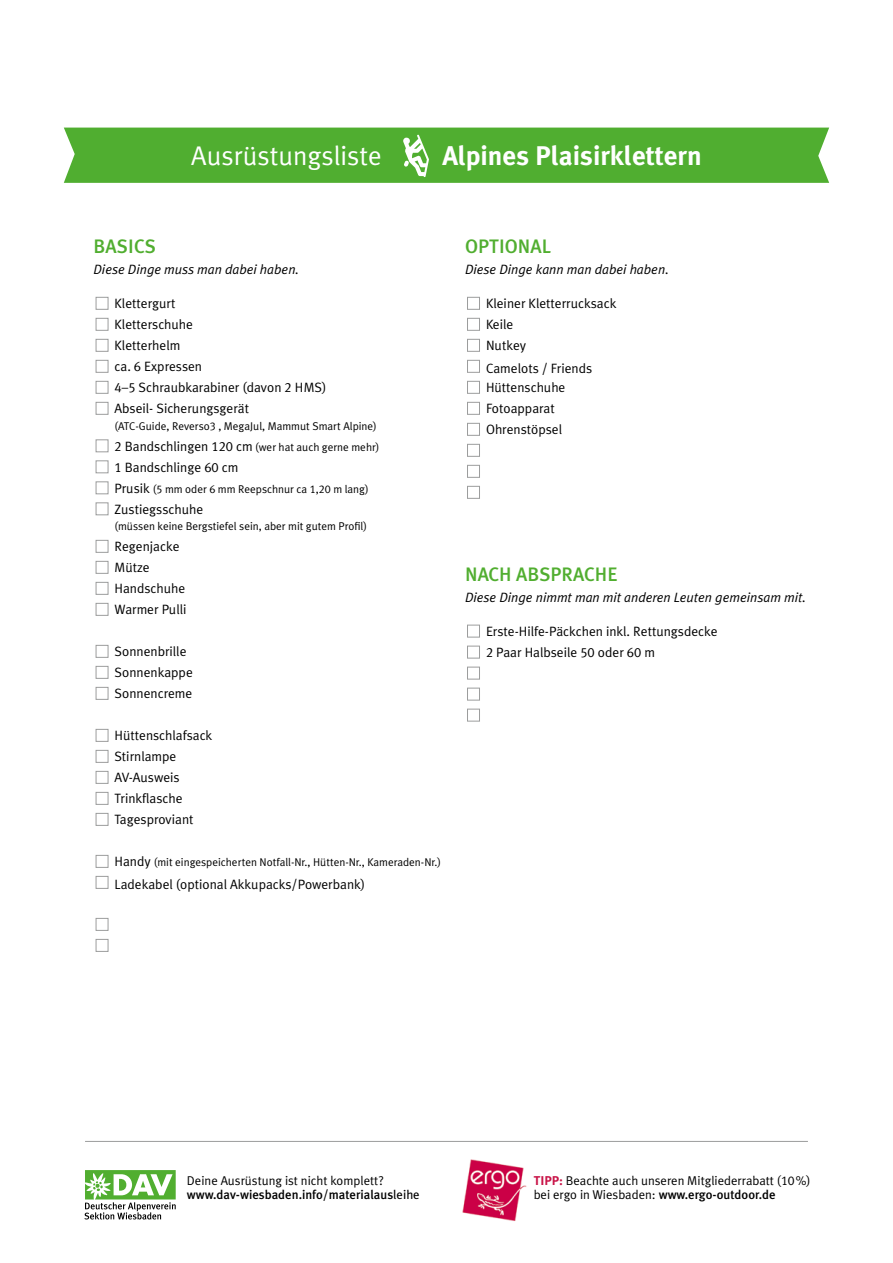
<style>
.page{position:relative;width:893px;height:1263px;background:#fff}
.page>*{position:absolute;margin:0;border:0;box-sizing:border-box;transform-origin:0 0}
.t1{font:700 27px "Meta Plus";color:#fff}
.t2{font:27px "Meta Plus Normal";color:#fff}
.t3{font:500 19.5px "Meta Plus";letter-spacing:.01em;color:#51ae30}
.t4{font:13.5px/21px "Meta Plus Normal";color:#000}
.t5{font:italic 13.5px "Meta Plus Normal";color:#000}
.t6{font:12.75px/14.2px "Meta Plus Normal";color:#000}
.t7{font:500 12.75px "Meta Plus";color:#000}
.t8{font:11.25px/21px "Meta Plus Normal";color:#000}
.s1{font-family:"Meta Plus Normal Caps"}
.s2{font-family:"Meta Plus Normal Caps";font-size:13.5px}
.s3{font-size:13.5px}
.s4{font-weight:400}
.s5{font-family:"Meta Plus";font-weight:700;color:#c81347}
.s6{font-family:"Meta Plus";font-weight:500}
</style>
<div class="page">
<div style="left:96px;top:297px;width:12px;height:13px;border:1px solid #9c9d9d"></div>
<div style="left:96px;top:318px;width:12px;height:13px;border:1px solid #9c9d9d"></div>
<div style="left:96px;top:339px;width:12px;height:13px;border:1px solid #9c9d9d"></div>
<div style="left:96px;top:360px;width:12px;height:13px;border:1px solid #9c9d9d"></div>
<div style="left:96px;top:381px;width:12px;height:13px;border:1px solid #9c9d9d"></div>
<div style="left:96px;top:402px;width:12px;height:13px;border:1px solid #9c9d9d"></div>
<div style="left:96px;top:439px;width:12px;height:13px;border:1px solid #9c9d9d"></div>
<div style="left:96px;top:460px;width:12px;height:13px;border:1px solid #9c9d9d"></div>
<div style="left:96px;top:481px;width:12px;height:13px;border:1px solid #9c9d9d"></div>
<div style="left:96px;top:502px;width:12px;height:13px;border:1px solid #9c9d9d"></div>
<div style="left:96px;top:540px;width:12px;height:13px;border:1px solid #9c9d9d"></div>
<div style="left:96px;top:561px;width:12px;height:13px;border:1px solid #9c9d9d"></div>
<div style="left:96px;top:582px;width:12px;height:13px;border:1px solid #9c9d9d"></div>
<div style="left:96px;top:603px;width:12px;height:13px;border:1px solid #9c9d9d"></div>
<div style="left:96px;top:645px;width:12px;height:13px;border:1px solid #9c9d9d"></div>
<div style="left:96px;top:666px;width:12px;height:13px;border:1px solid #9c9d9d"></div>
<div style="left:96px;top:687px;width:12px;height:13px;border:1px solid #9c9d9d"></div>
<div style="left:96px;top:729px;width:12px;height:13px;border:1px solid #9c9d9d"></div>
<div style="left:96px;top:750px;width:12px;height:13px;border:1px solid #9c9d9d"></div>
<div style="left:96px;top:771px;width:12px;height:13px;border:1px solid #9c9d9d"></div>
<div style="left:96px;top:792px;width:12px;height:13px;border:1px solid #9c9d9d"></div>
<div style="left:96px;top:813px;width:12px;height:13px;border:1px solid #9c9d9d"></div>
<div style="left:96px;top:855px;width:12px;height:13px;border:1px solid #9c9d9d"></div>
<div style="left:96px;top:876px;width:12px;height:13px;border:1px solid #9c9d9d"></div>
<div style="left:96px;top:918px;width:12px;height:13px;border:1px solid #9c9d9d"></div>
<div style="left:96px;top:939px;width:12px;height:13px;border:1px solid #9c9d9d"></div>
<div style="left:467px;top:297px;width:13px;height:13px;border:1px solid #9c9d9d"></div>
<div style="left:467px;top:318px;width:13px;height:13px;border:1px solid #9c9d9d"></div>
<div style="left:467px;top:339px;width:13px;height:13px;border:1px solid #9c9d9d"></div>
<div style="left:467px;top:360px;width:13px;height:13px;border:1px solid #9c9d9d"></div>
<div style="left:467px;top:381px;width:13px;height:13px;border:1px solid #9c9d9d"></div>
<div style="left:467px;top:402px;width:13px;height:13px;border:1px solid #9c9d9d"></div>
<div style="left:467px;top:423px;width:13px;height:13px;border:1px solid #9c9d9d"></div>
<div style="left:467px;top:444px;width:13px;height:13px;border:1px solid #9c9d9d"></div>
<div style="left:467px;top:465px;width:13px;height:13px;border:1px solid #9c9d9d"></div>
<div style="left:467px;top:486px;width:13px;height:13px;border:1px solid #9c9d9d"></div>
<div style="left:467px;top:625px;width:13px;height:12px;border:1px solid #9c9d9d"></div>
<div style="left:467px;top:646px;width:13px;height:12px;border:1px solid #9c9d9d"></div>
<div style="left:467px;top:667px;width:13px;height:12px;border:1px solid #9c9d9d"></div>
<div style="left:467px;top:688px;width:13px;height:12px;border:1px solid #9c9d9d"></div>
<div style="left:467px;top:709px;width:13px;height:12px;border:1px solid #9c9d9d"></div>
<svg style="left:84px;top:1170px;width:92px;height:49px"></svg>
<img style="left:462px;top:1160px;width:65px;height:61px">
<hr style="left:85px;top:1141px;width:723px;height:1px;background:#9c9d9d">
<div style="left:64px;top:128px;width:765px;height:55px;background:#50ae30"></div>
<h1 class="t2" style="left:191px;top:140px;width:192px">Ausrüstungsliste</h1>
<h1 class="t1" style="left:442px;top:140px;width:261px">Alpines Plaisirklettern</h1>
<h2 class="t3" style="left:94px;top:235px;width:64px">Basics</h2>
<p class="t5" style="left:94px;top:262px;width:207px">Diese Dinge muss man dabei haben.</p>
<p class="t4" style="left:115px;top:293px;width:213px">Klettergurt<br>Kletterschuhe<br>Kletterhelm<br>ca. 6 Expressen<br><span class="s1">4–5</span> Schraubkarabiner (davon <span class="s1">2</span> HMS)<br>Abseil- Sicherungsgerät</p>
<p class="t8" style="left:115px;top:415px;width:266px">(ATC-Guide, Reverso<span class="s1">3</span> , MegaJul, Mammut Smart Alpine)<br><span class="s2">2</span> <span class="s3">Bandschlingen</span> <span class="s2">120</span> <span class="s3">cm</span> (wer hat auch gerne mehr)</p>
<p class="t4" style="left:115px;top:456px;width:125px"><span class="s1">1</span> Bandschlinge <span class="s1">60</span> cm</p>
<p class="t8" style="left:115px;top:478px;width:256px"><span class="s3">Prusik</span> (<span class="s1">5</span> mm oder <span class="s1">6</span> mm Reepschnur ca <span class="s1">1,20</span> m lang)</p>
<p class="t4" style="left:115px;top:498px;width:90px">Zustiegsschuhe</p>
<p class="t8" style="left:115px;top:516px;width:254px">(müssen keine Bergstiefel sein, aber mit gutem Profil)</p>
<p class="t4" style="left:115px;top:536px;width:73px">Regenjacke<br>Mütze<br>Handschuhe<br>Warmer Pulli</p>
<p class="t4" style="left:115px;top:641px;width:80px">Sonnenbrille<br>Sonnenkappe<br>Sonnencreme</p>
<p class="t4" style="left:115px;top:725px;width:99px">Hüttenschlafsack<br>Stirnlampe<br>AV-Ausweis<br>Trinkflasche<br>Tagesproviant</p>
<p class="t8" style="left:115px;top:852px;width:328px"><span class="s3">Handy</span> (mit eingespeicherten Notfall-Nr., Hütten-Nr., Kameraden-Nr.)</p>
<p class="t4" style="left:115px;top:873px;width:252px">Ladekabel (optional Akkupacks/Powerbank)</p>
<h2 class="t3" style="left:465px;top:235px;width:87px">optional</h2>
<p class="t5" style="left:465px;top:262px;width:205px">Diese Dinge kann man dabei haben.</p>
<p class="t4" style="left:486px;top:293px;width:132px">Kleiner Kletterrucksack<br>Keile<br>Nutkey</p>
<p class="t4" style="left:486px;top:358px;width:108px;line-height:19.5px">Camelots / Friends<br>Hüttenschuhe</p>
<p class="t4" style="left:486px;top:398px;width:78px">Fotoapparat<br>Ohrenstöpsel</p>
<h2 class="t3" style="left:465px;top:563px;width:154px">nach absprache</h2>
<p class="t5" style="left:465px;top:590px;width:342px">Diese Dinge nimmt man mit anderen Leuten gemeinsam mit.</p>
<p class="t4" style="left:486px;top:621px;width:233px">Erste-Hilfe-Päckchen inkl. Rettungsdecke<br><span class="s1">2</span> Paar Halbseile <span class="s1">50</span> oder <span class="s1">60</span> m</p>
<p class="t6" style="left:187px;top:1173px;width:198px">Deine Ausrüstung ist nicht komplett?</p>
<p class="t7" style="left:187px;top:1187px;width:234px">www.dav-wiesbaden.info/materialaus<span class="s4">leihe</span></p>
<p class="t6" style="left:534px;top:1173px;width:278px"><span class="s5">TIPP:</span> Beachte auch unseren Mitgliederrabatt (<span class="s1">10</span>%) bei ergo in Wiesbaden: <span class="s6">www.ergo-outdoor.de</span></p>
</div>
